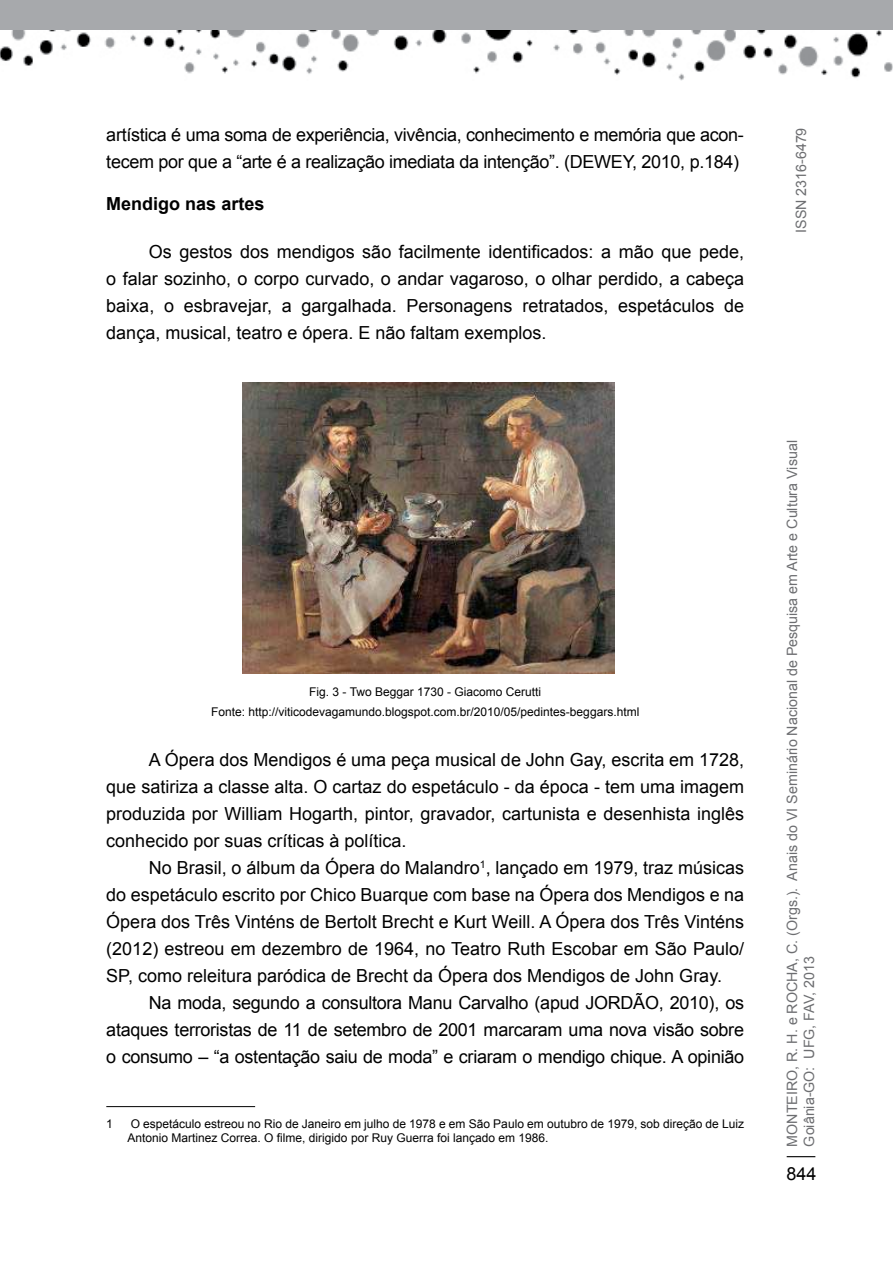
<style>
.page{position:relative;width:893px;height:1263px;background:#fff}
.page>*{position:absolute;margin:0;border:0;box-sizing:border-box;transform-origin:0 0}
.t1{font:18px/27px "Arial";color:#000;text-align:justify}
.t2{font:700 18px "Arial";color:#000}
.t3{font:14.25px/17.1px "Arial";color:#6d6e71}
.t4{font:12px/14.4px "Arial";color:#000}
</style>
<div class="page">
<svg style="left:787px;top:1156px;width:28px;height:1px"></svg>
<img style="left:0;top:30px;width:893px;height:50px">
<div style="left:0;top:0;width:893px;height:30px;background:#a7a9ac"></div>
<hr style="left:106px;top:1106px;width:149px;height:1px;background:#000">
<img style="left:242px;top:383px;width:373px;height:290px">
<p class="t1" style="left:106px;top:121px;width:639px">artística é uma soma de experiência, vivência, conhecimento e memória que acon&shy;tecem por que a “arte é a realização imediata da intenção”. (DEWEY, 2010, p.184)</p>
<p class="t2" style="left:106px;top:192px;width:160px">Mendigo nas artes</p>
<p class="t1" style="left:106px;top:238px;width:639px;text-indent:43px">Os gestos dos mendigos são facilmente identificados: a mão que pede, o falar sozinho, o corpo curvado, o andar vagaroso, o olhar perdido, a cabeça baixa, o esbravejar, a gargalhada. Personagens retratados, espetáculos de dança, musical, teatro e ópera. E não faltam exemplos.</p>
<p class="t4" style="left:211px;top:681px;width:430px;line-height:20.7px;text-align:center">Fig. 3 - Two Beggar 1730 - Giacomo Cerutti<br>Fonte: http://viticodevagamundo.blogspot.com.br/2010/05/pedintes-beggars.html</p>
<p class="t1" style="left:106px;top:746px;width:639px;text-indent:43px">A Ópera dos Mendigos é uma peça musical de John Gay, escrita em 1728, que satiriza a classe alta. O cartaz do espetáculo - da época - tem uma imagem produzida por William Hogarth, pintor, gravador, cartunista e desenhista inglês conhecido por suas críticas à política.</p>
<p class="t1" style="left:106px;top:854px;width:639px;text-indent:43px">No Brasil, o álbum da Ópera do Malandro<sup>1</sup>, lançado em 1979, traz músicas do espetáculo escrito por Chico Buarque com base na Ópera dos Mendigos e na Ópera dos Três Vinténs de Bertolt Brecht e Kurt Weill. A Ópera dos Três Vinténs (2012) estreou em dezembro de 1964, no Teatro Ruth Escobar em São Paulo/ SP, como releitura paródica de Brecht da Ópera dos Mendigos de John Gray.</p>
<p class="t1" style="left:106px;top:989px;width:639px;text-indent:43px">Na moda, segundo a consultora Manu Carvalho (apud JORDÃO, 2010), os ataques terroristas de 11 de setembro de 2001 marcaram uma nova visão sobre o consumo – “a ostentação saiu de moda” e criaram o mendigo chique. A opinião</p>
<p class="t4" style="left:106px;top:1116px;width:8px">1</p>
<p class="t4" style="left:128px;top:1116px;width:618px">O espetáculo estreou no Rio de Janeiro em julho de 1978 e em São Paulo em outubro de 1979, sob direção de Luiz<br>Antonio Martinez Correa. O filme, dirigido por Ruy Guerra foi lançado em 1986.</p>
<p class="t3" style="left:793px;top:233px;width:107px;rotate:-90deg">ISSN 2316-6479</p>
<p class="t3" style="left:784px;top:1146px;width:708px;rotate:-90deg">Montei ro, R. H. e Rocha, C. (Orgs.). Anais do VI Seminário Nacional de Pesquisa em Arte e Cultura Visual<br>Goiânia-GO: UFG, FAV, 2013</p>
<p class="t1" style="left:786px;top:1160px;width:32px">844</p>
</div>
